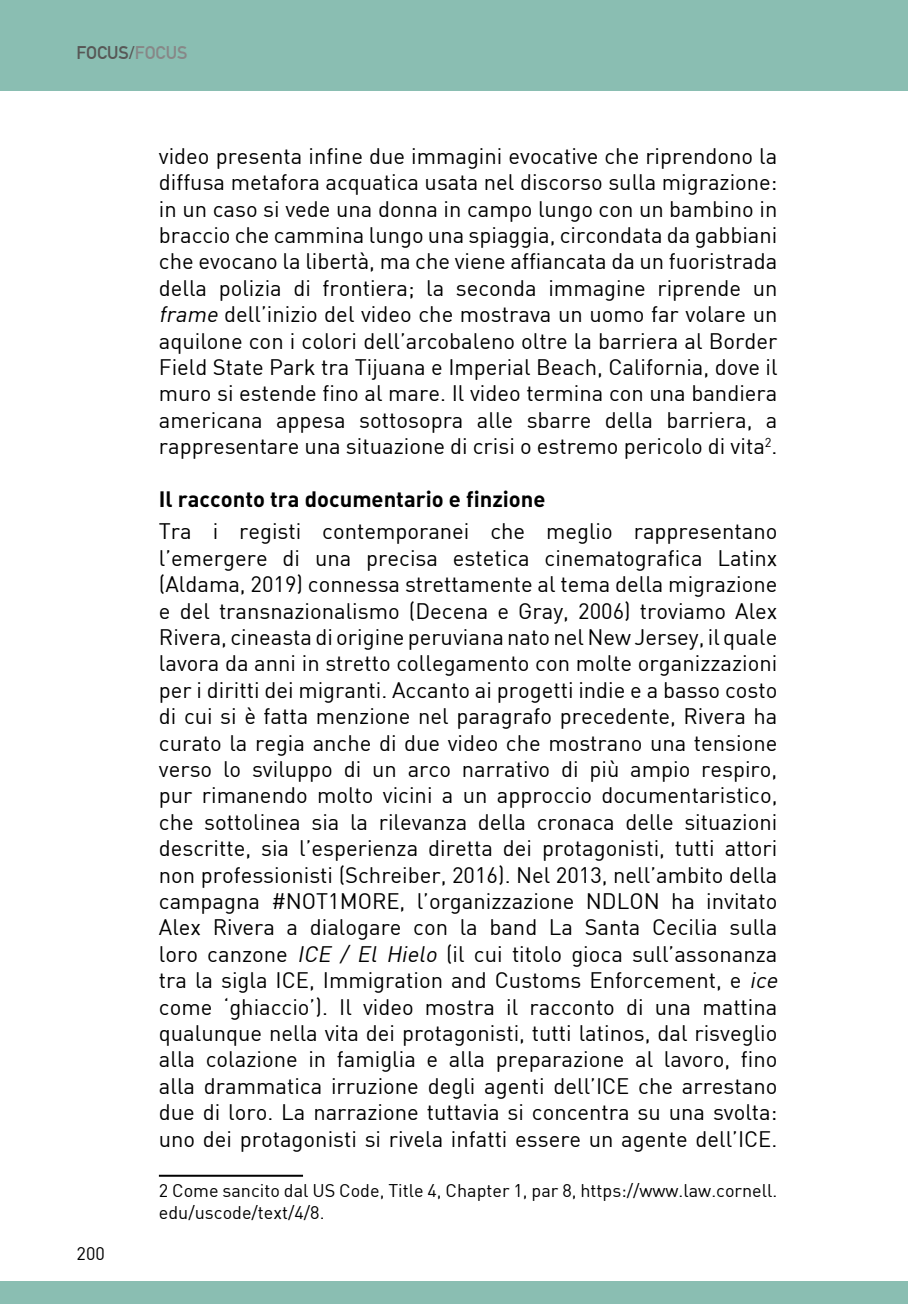
<style>
.page{position:relative;width:908px;height:1304px;background:#fff}
.page>*{position:absolute;margin:0;border:0;box-sizing:border-box;transform-origin:0 0}
.t1{font:22px/26.4px "DIN";color:#000;text-align:justify}
.t2{font:22px "DIN Bold Alternate";color:#000}
.t3{font:18px/21.6px "DIN";color:#000}
.t4{font:700 18px "DIN Alternate";color:#575756}
.s1{color:#878787}
.s2{font-style:italic}
</style>
<div class="page">
<div style="left:0;top:0;width:907px;height:90px;background:#8abeb2"></div>
<div style="left:0;top:1281px;width:907px;height:23px;background:#8abeb2"></div>
<hr style="left:159px;top:1175px;width:144px;height:2px;background:#000">
<p class="t4" style="left:77px;top:39px;width:112px">FOCUS/<span class="s1">FOCUS</span></p>
<p class="t3" style="left:77px;top:1242px;width:30px">200</p>
<p class="t1" style="left:159px;top:142px;width:620px">video presenta infine due immagini evocative che riprendono la diffusa metafora acquatica usata nel discorso sulla migrazione: in un caso si vede una donna in campo lungo con un bambino in braccio che cammina lungo una spiaggia, circondata da gabbiani che evocano la libertà, ma che viene affiancata da un fuoristrada della polizia di frontiera; la seconda immagine riprende un <span class="s2">frame</span> dell’inizio del video che mostrava un uomo far volare un aquilone con i colori dell’arcobaleno oltre la barriera al Border Field State Park tra Tijuana e Imperial Beach, California, dove il muro si estende fino al mare. Il video termina con una bandiera americana appesa sottosopra alle sbarre della barriera, a rappresentare una situazione di crisi o estremo pericolo di vita<sup>2</sup>.</p>
<p class="t2" style="left:159px;top:485px;width:388px">Il racconto tra documentario e finzione</p>
<p class="t1" style="left:159px;top:518px;width:624px;text-align:left">Tra i registi contemporanei che meglio rappresentano l’emergere di una precisa estetica cinematografica Latinx (Aldama, 2019) connessa strettamente al tema della migrazione e del transnazionalismo (Decena e Gray, 2006) troviamo Alex Rivera, cineasta di origine peruviana nato nel New Jersey, il quale lavora da anni in stretto collegamento con molte organizzazioni per i diritti dei migranti. Accanto ai progetti indie e a basso costo di cui si è fatta menzione nel paragrafo precedente, Rivera ha curato la regia anche di due video che mostrano una tensione verso lo sviluppo di un arco narrativo di più ampio respiro, pur rimanendo molto vicini a un approccio documentaristico, che sottolinea sia la rilevanza della cronaca delle situazioni descritte, sia l’esperienza diretta dei protagonisti, tutti attori non professionisti (Schreiber, 2016). Nel 2013, nell’ambito della campagna #NOT1MORE, l’organizzazione NDLON ha invitato Alex Rivera a dialogare con la band La Santa Cecilia sulla loro canzone <span class="s2">ICE / El Hielo</span> (il cui titolo gioca sull’assonanza tra la sigla ICE, Immigration and Customs Enforcement, e <span class="s2">ice </span>come ‘ghiaccio’). Il video mostra il racconto di una mattina qualunque nella vita dei protagonisti, tutti latinos, dal risveglio alla colazione in famiglia e alla preparazione al lavoro, fino alla drammatica irruzione degli agenti dell’ICE che arrestano due di loro. La narrazione tuttavia si concentra su una svolta: uno dei protagonisti si rivela infatti essere un agente dell’ICE.</p>
<p class="t3" style="left:159px;top:1180px;width:619px">2 Come sancito dal US Code, Title 4, Chapter 1, par 8, https://www.law.cornell. edu/uscode/text/4/8.</p>
</div>
